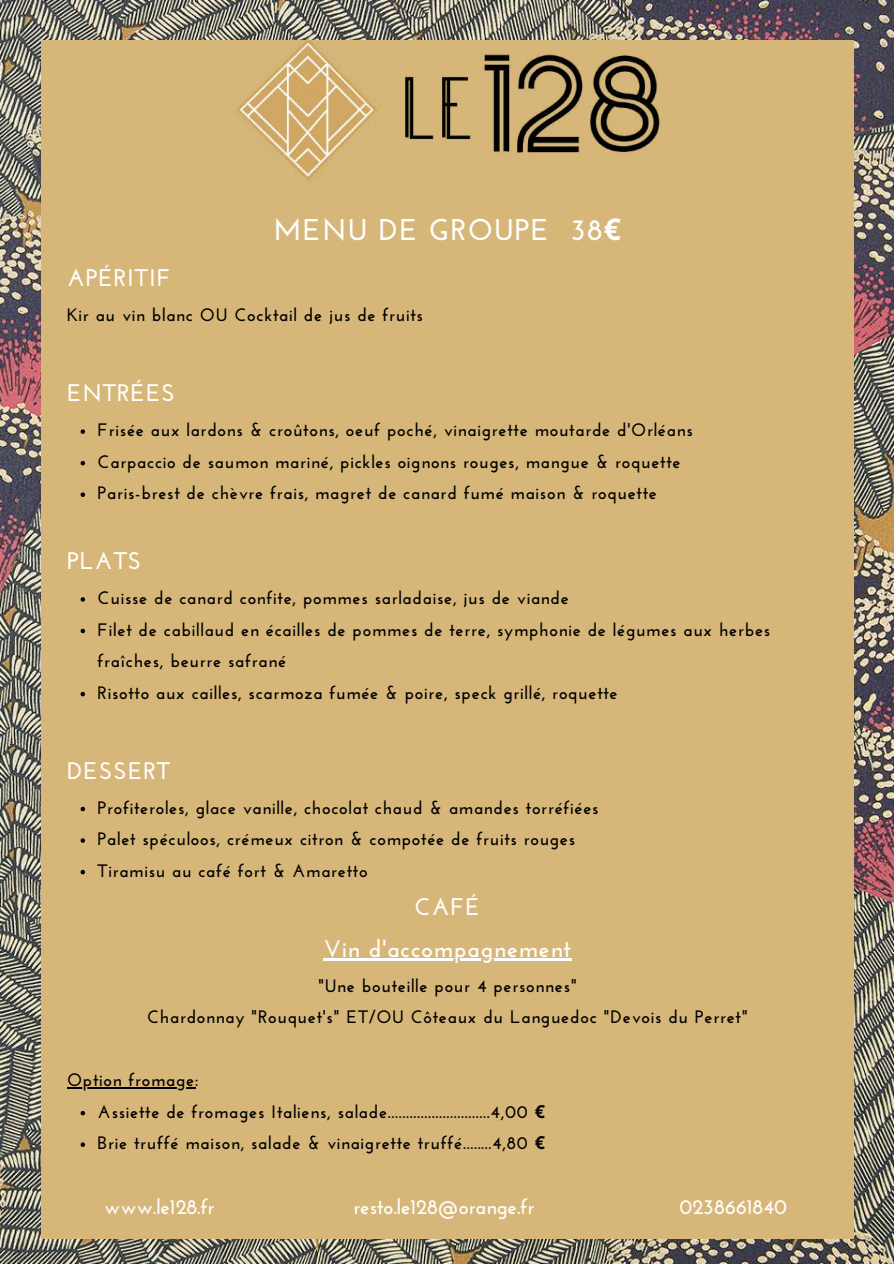
<style>
.page{position:relative;width:894px;height:1264px;background:#fff}
.page>*{position:absolute;margin:0;border:0;box-sizing:border-box;transform-origin:0 0}
.t1{font:700 30px "Josefin Sans";letter-spacing:.04em;color:#fff}
.t2{font:700 24px/41.7px "Josefin Sans";letter-spacing:.04em;color:#fff;text-align:center}
.t3{font:700 21px "Josefin Sans";color:#fff}
.t4{font:700 18px/31.5px "Josefin Sans";letter-spacing:.04em;color:#000}
.s1{font-family:"Noto Sans"}
</style>
<div class="page">
<img style="left:0;top:0;width:893px;height:1263px">
<div style="left:41px;top:41px;width:812px;height:201px;background:#d7b779"></div>
<img style="left:214px;top:12px;width:466px;height:169px">
<div style="left:41px;top:191px;width:812px;height:1047px;background:#d7b779"></div>
<svg style="left:80px;top:429px;width:5px;height:5px"></svg>
<svg style="left:80px;top:461px;width:5px;height:4px"></svg>
<svg style="left:80px;top:492px;width:5px;height:5px"></svg>
<svg style="left:80px;top:597px;width:5px;height:4px"></svg>
<svg style="left:80px;top:628px;width:5px;height:5px"></svg>
<svg style="left:80px;top:692px;width:5px;height:4px"></svg>
<svg style="left:80px;top:806px;width:5px;height:5px"></svg>
<svg style="left:80px;top:838px;width:5px;height:4px"></svg>
<svg style="left:80px;top:869px;width:5px;height:5px"></svg>
<svg style="left:80px;top:1110px;width:5px;height:5px"></svg>
<svg style="left:80px;top:1142px;width:5px;height:4px"></svg>
<hr style="left:324px;top:958px;width:247px;height:3px;background:#fff">
<hr style="left:67px;top:1087px;width:128px;height:1px;background:#000">
<h1 class="t1" style="left:273px;top:218px;width:349px">MENU DE GROUPE 38<span class="s1">€</span></h1>
<h2 class="t2" style="left:67px;top:259px;width:105px">APÉRITIF</h2>
<p class="t4" style="left:67px;top:301px;width:357px">Kir au vin blanc OU Cocktail de jus de fruits</p>
<h2 class="t2" style="left:67px;top:374px;width:109px">ENTRÉES</h2>
<p class="t4" style="left:98px;top:416px;width:596px">Frisée aux lardons &amp; croûtons, oeuf poché, vinaigrette moutarde d'Orléans<br>Carpaccio de saumon mariné, pickles oignons rouges, mangue &amp; roquette<br>Paris-brest de chèvre frais, magret de canard fumé maison &amp; roquette</p>
<h2 class="t2" style="left:67px;top:542px;width:76px">PLATS</h2>
<p class="t4" style="left:98px;top:583px;width:674px">Cuisse de canard confite, pommes sarladaise, jus de viande<br>Filet de cabillaud en écailles de pommes de terre, symphonie de légumes aux herbes fraîches, beurre safrané<br>Risotto aux cailles, scarmoza fumée &amp; poire, speck grillé, roquette</p>
<h2 class="t2" style="left:67px;top:751px;width:105px">DESSERT</h2>
<p class="t4" style="left:98px;top:793px;width:502px">Profiteroles, glace vanille, chocolat chaud &amp; amandes torréfiées<br>Palet spéculoos, crémeux citron &amp; compotée de fruits rouges<br>Tiramisu au café fort &amp; Amaretto</p>
<h2 class="t2" style="left:324px;top:888px;width:248px">CAFÉ<br>Vin d'accompagnement</h2>
<p class="t4" style="left:147px;top:971px;width:602px;text-align:center">"Une bouteille pour 4 personnes"<br>Chardonnay "Rouquet's" ET/OU Côteaux du Languedoc "Devois du Perret"</p>
<p class="t4" style="left:67px;top:1065px;width:133px">Option fromage:</p>
<p class="t4" style="left:98px;top:1097px;width:449px">Assiette de fromages Italiens, salade............................4,00 <span class="s1">€<br></span>Brie truffé maison, salade &amp; vinaigrette truffé........4,80 <span class="s1">€</span></p>
<p class="t3" style="left:104px;top:1197px;width:112px">www.le128.fr</p>
<p class="t3" style="left:353px;top:1197px;width:182px">resto.le128@orange.fr</p>
<p class="t3" style="left:679px;top:1197px;width:109px">0238661840</p>
</div>
